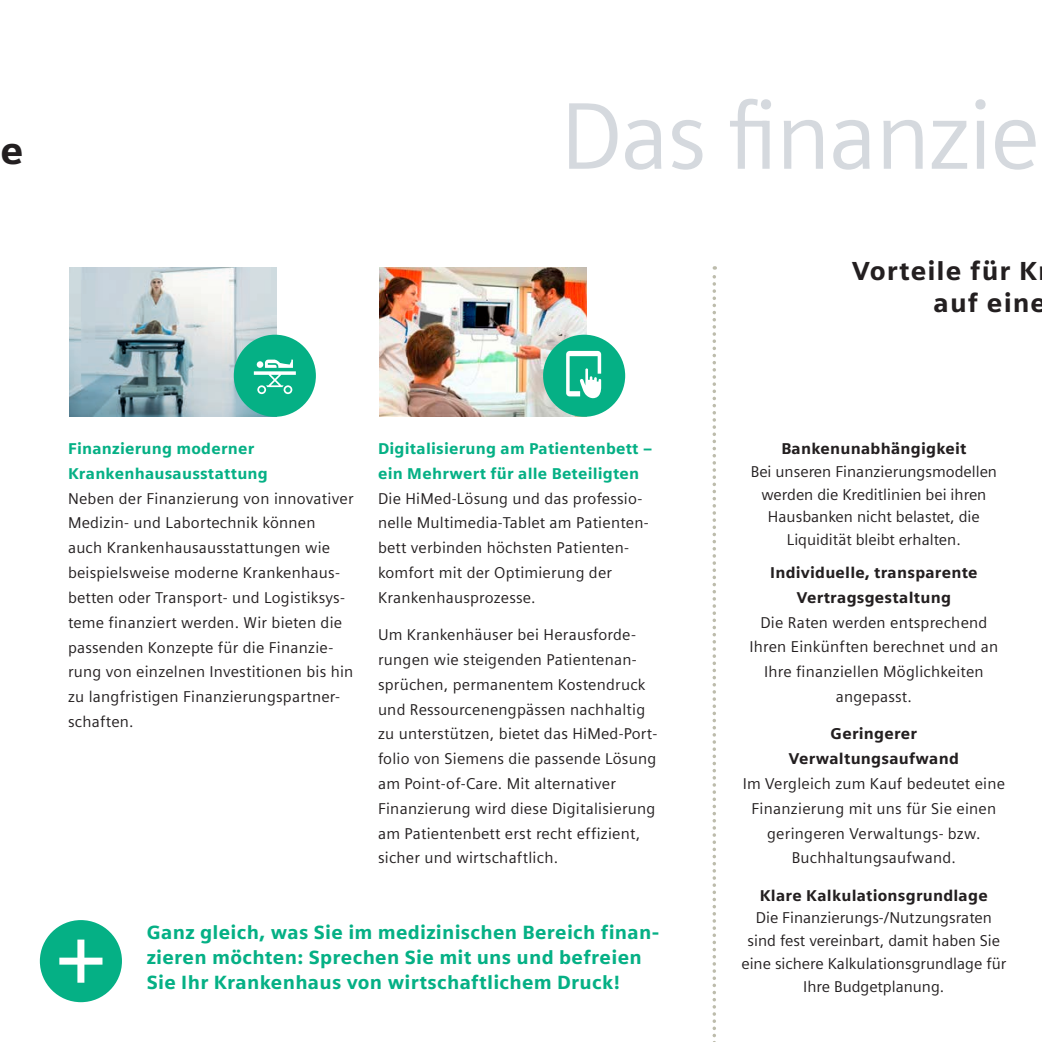
<style>
.page{position:relative;width:1042px;height:1042px;background:#fff}
.page>*{position:absolute;margin:0;border:0;box-sizing:border-box;transform-origin:0 0}
.t1{font:94.5px "Siemens Sans Pro";letter-spacing:-.02em;color:#d5d9de}
.t2{font:700 38.5px "Siemens Sans Pro";color:#231f20}
.t3{font:700 26.25px/31.5px "Siemens Sans Pro";letter-spacing:.04em;color:#231f20}
.t4{font:700 19.25px/25px "Siemens Sans Pro";letter-spacing:.015em;color:#05b085}
.t5{font:15.75px/24.8px "Siemens Sans Pro";letter-spacing:.015em;color:#231f20;text-align:center}
.t6{font:700 15.75px/24.8px "Siemens Sans Pro";letter-spacing:.015em;color:#231f20;text-align:center}
.t7{font:700 15.75px/24.8px "Siemens Sans Pro";letter-spacing:.015em;color:#05b085}
</style>
<div class="page">
<svg style="left:712px;top:266px;width:4px;height:776px"></svg>
<img style="left:69px;top:268px;width:208px;height:149px">
<div style="left:234px;top:335px;width:82px;height:82px;background:#05b085;border-radius:50%"></div>
<svg style="left:254px;top:359px;width:42px;height:36px"></svg>
<div style="left:40px;top:920px;width:82px;height:82px;background:#05b085;border-radius:50%"></div>
<div style="left:77px;top:939px;width:7px;height:43px;background:#fff"></div>
<div style="left:59px;top:957px;width:43px;height:7px;background:#fff"></div>
<img style="left:379px;top:268px;width:207px;height:149px">
<div style="left:543px;top:335px;width:82px;height:82px;background:#05b085;border-radius:50%"></div>
<svg style="left:566px;top:351px;width:35px;height:47px"></svg>
<h2 class="t2" style="left:0;top:120px;width:25px">e</h2>
<h1 class="t1" style="left:560px;top:65px;width:481px">Das finanzie</h1>
<h3 class="t3" style="left:933px;top:253px;width:114px;text-indent:-81px">Vorteile für K auf eine</h3>
<p class="t7" style="left:68px;top:435px;width:201px">Finanzierung moderner<br>Krankenhausausstattung</p>
<p class="t5" style="left:68px;top:484px;width:287px;text-align:left">Neben der Finanzierung von innovativer Medizin- und Labortechnik können auch Krankenhausausstattungen wie beispielsweise moderne Krankenhaus&shy;betten oder Transport- und Logistiksys&shy;teme finanziert werden. Wir bieten die passenden Konzepte für die Finanzie&shy;rung von einzelnen Investitionen bis hin zu langfristigen Finanzierungspartner&shy;schaften.</p>
<p class="t7" style="left:378px;top:435px;width:276px">Digitalisierung am Patientenbett – ein Mehrwert für alle Beteiligten</p>
<p class="t5" style="left:378px;top:484px;width:272px;text-align:left">Die HiMed-Lösung und das professio&shy;nelle Multimedia-Tablet am Patienten&shy;bett verbinden höchsten Patienten&shy;komfort mit der Optimierung der Krankenhausprozesse.</p>
<p class="t5" style="left:378px;top:621px;width:281px;text-align:left">Um Krankenhäuser bei Herausforde&shy;rungen wie steigenden Patientenan&shy;sprüchen, permanentem Kostendruck und Ressourcenengpässen nachhaltig zu unterstützen, bietet das HiMed-Port&shy;folio von Siemens die passende Lösung am Point-of-Care. Mit alternativer Finanzierung wird diese Digitalisierung am Patientenbett erst recht effizient, sicher und wirtschaftlich.</p>
<p class="t4" style="left:147px;top:918px;width:514px">Ganz gleich, was Sie im medizinischen Bereich finan&shy;zieren möchten: Sprechen Sie mit uns und befreien<br>Sie Ihr Krankenhaus von wirtschaftlichem Druck!</p>
<p class="t6" style="left:781px;top:435px;width:186px">Bankenunabhängigkeit</p>
<p class="t5" style="left:751px;top:459px;width:248px;line-height:22.8px">Bei unseren Finanzierungs modellen werden die Kredit linien bei ihren Hausbanken nicht belastet, die Liquidität bleibt erhalten.</p>
<p class="t6" style="left:770px;top:559px;width:209px">Individuelle, transparente<br>Vertragsgestaltung</p>
<p class="t5" style="left:749px;top:608px;width:250px">Die Raten werden entsprechend<br>Ihren Einkünften berechnet und an<br>Ihre finanziellen Möglichkeiten angepasst.</p>
<p class="t6" style="left:789px;top:720px;width:172px">Geringerer<br>Verwaltungsaufwand</p>
<p class="t5" style="left:743px;top:770px;width:264px">Im Vergleich zum Kauf bedeutet eine<br>Finanzierung mit uns für Sie einen geringeren Verwaltungs- bzw.<br>Buchhaltungsaufwand.</p>
<p class="t6" style="left:760px;top:881px;width:229px">Klare Kalkulationsgrundlage</p>
<p class="t5" style="left:741px;top:905px;width:266px;line-height:22.8px">Die Finanzierungs-/Nutzungsraten sind fest vereinbart, damit haben Sie eine sichere Kalkulationsgrundlage für Ihre Budgetplanung.</p>
</div>
